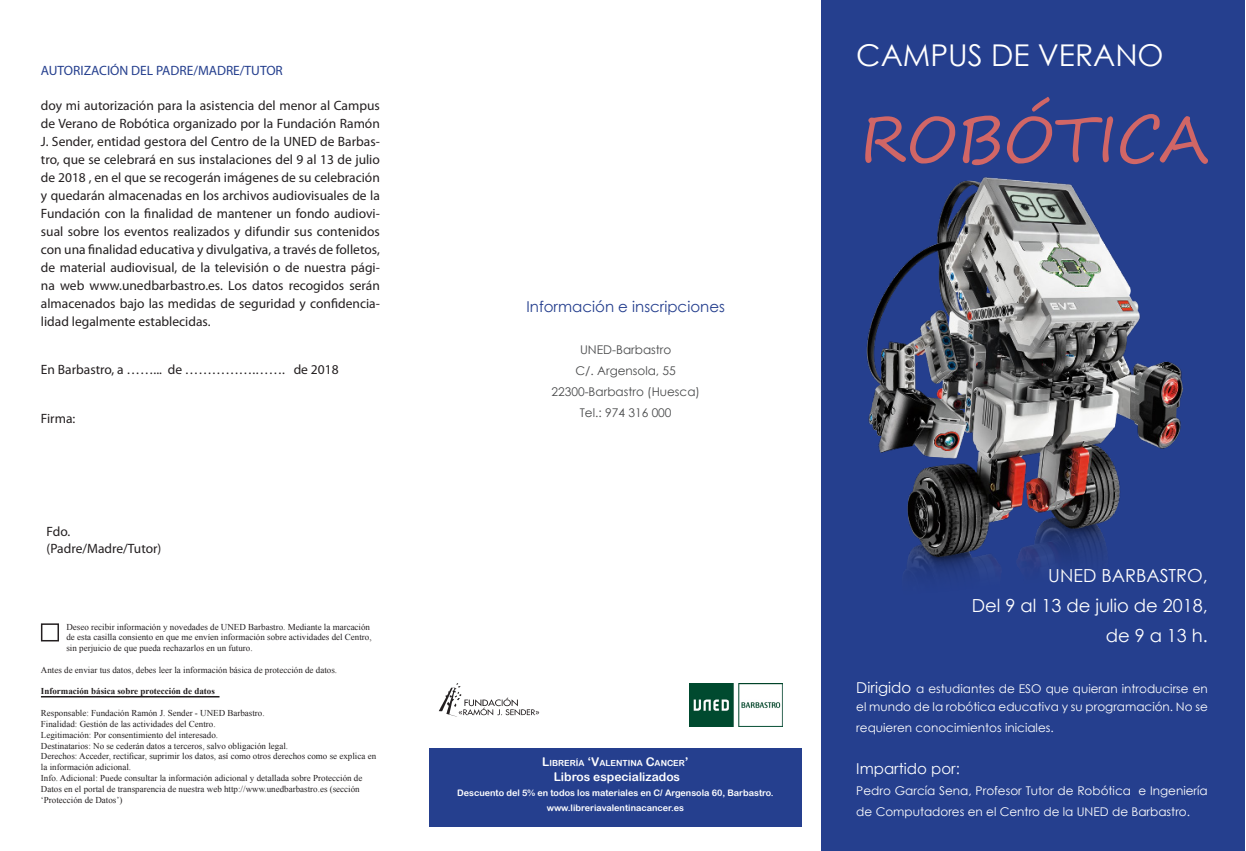
<style>
.page{position:relative;width:1246px;height:851px;background:#fff}
.page>*{position:absolute;margin:0;border:0;box-sizing:border-box;transform-origin:0 0}
.t1{font:63px "Segoe Print";color:#d16666}
.t2{font:30px "Century Gothic";color:#fff}
.t3{font:18px "Century Gothic";color:#fff}
.Body_Text{font:15px "Century Gothic";color:#253f8e}
.t4{font:15px "Century Gothic";color:#fff}
.t5{font:13.5px/18px "Myriad Pro";color:#231f20;text-align:justify}
.t6{font:13.5px "Myriad Pro";color:#253f8e}
.t7{font:12px/18px "Century Gothic";color:#fff}
.Body_Text-2{font:12px "Century Gothic";color:#494a4b}
.t8{font:12px "Arial Rounded MT Bold";color:#fff}
.t9{font:9px/10.8px "Times New Roman";color:#231f20}
.t10{font:9px/15px "Arial Rounded MT Bold";color:#fff;text-align:center}
.t11{font:700 9px "Times New Roman";color:#231f20}
.t12{font:8.4px "Arial Rounded MT Bold";color:#fff}
.s1{font-size:12px}
.s2{font-size:15px}
</style>
<div class="page">
<div style="left:822px;top:0;width:423px;height:850px;background:#253f8e"></div>
<img style="left:439px;top:683px;width:101px;height:34px">
<img style="left:689px;top:683px;width:93px;height:43px">
<div style="left:429px;top:748px;width:373px;height:78px;background:#253f8e"></div>
<img style="left:866px;top:177px;width:317px;height:400px">
<div style="left:41px;top:623px;width:18px;height:18px;border:2px solid #231f20"></div>
<hr style="left:41px;top:696px;width:179px;height:1px;background:#231f20">
<p class="t6" style="left:41px;top:62px;width:243px">AUTORIZACIÓN DEL PADRE/MADRE/TUTOR</p>
<p class="t5" style="left:41px;top:96px;width:340px">doy mi autorización para la asistencia del menor al Campus de Verano de Robótica organizado por la Fundación Ramón J. Sender, entidad gestora del Centro de la UNED de Barbas&shy;tro, que se celebrará en sus instalaciones del 9 al 13 de julio de 2018 , en el que se recogerán imágenes de su celebración y quedarán almacenadas en los archivos audiovisuales de la Fundación con la finalidad de mantener un fondo audiovi&shy;sual sobre los eventos realizados y difundir sus contenidos con una finalidad educativa y divulgativa, a través de folletos, de material audiovisual, de la televisión o de nuestra pági&shy;na web www.unedbarbastro.es. Los datos recogidos serán almacenados bajo las medidas de seguridad y confidencia&shy;lidad legalmente establecidas.</p>
<p class="t5" style="left:41px;top:360px;width:299px">En Barbastro, a ……... de …………….……. de 2018</p>
<p class="t5" style="left:41px;top:409px;width:36px">Firma:</p>
<p class="t5" style="left:47px;top:522px;width:25px">Fdo.</p>
<p class="t5" style="left:47px;top:539px;width:116px">(Padre/Madre/Tutor)</p>
<p class="t9" style="left:66px;top:621px;width:307px">Deseo recibir información y novedades de UNED Barbastro. Mediante la marcación de esta casilla consiento en que me envíen información sobre actividades del Centro, sin perjuicio de que pueda rechazarlos en un futuro.</p>
<p class="t9" style="left:41px;top:664px;width:298px">Antes de enviar tus datos, debes leer la información básica de protección de datos.</p>
<p class="t11" style="left:41px;top:685px;width:175px">Información básica sobre protección de datos</p>
<p class="t9" style="left:41px;top:707px;width:225px">Responsable: Fundación Ramón J. Sender - UNED Barbastro.</p>
<p class="t9" style="left:41px;top:718px;width:176px">Finalidad: Gestión de las actividades del Centro.</p>
<p class="t9" style="left:41px;top:729px;width:179px">Legitimación: Por consentimiento del interesado.</p>
<p class="t9" style="left:41px;top:739px;width:249px">Destinatarios: No se cederán datos a terceros, salvo obligación legal.</p>
<p class="t9" style="left:41px;top:750px;width:337px">Derechos: Acceder, rectificar, suprimir los datos, así como otros derechos como se explica en la información adicional.</p>
<p class="t9" style="left:41px;top:772px;width:323px">Info. Adicional: Puede consultar la información adicional y detallada sobre Protección de<br>Datos en el portal de transparencia de nuestra web http://www.unedbarbastro.es (sección ‘Protección de Datos’)</p>
<p class="Body_Text" style="left:526px;top:295px;width:200px">Información e inscripciones</p>
<p class="Body_Text-2" style="left:580px;top:341px;width:93px">UNED-Barbastro</p>
<p class="Body_Text-2" style="left:575px;top:362px;width:102px">C/. Argensola, 55</p>
<p class="Body_Text-2" style="left:551px;top:383px;width:150px">22300-Barbastro (Huesca)</p>
<p class="Body_Text-2" style="left:580px;top:404px;width:93px">Tel.: 974 316 000</p>
<p class="t12" style="left:542px;top:758px;width:148px"><span class="s1">L</span>IBRERÍA <span class="s1">‘V</span>ALENTINA <span class="s1">C</span>ANCER<span class="s1">’</span></p>
<p class="t8" style="left:554px;top:769px;width:128px">Libros especializados</p>
<p class="t10" style="left:457px;top:785px;width:318px">Descuento del 5% en todos los materiales en C/ Argensola 60, Barbastro. www.libreriavalentinacancer.es</p>
<p class="t2" style="left:856px;top:34px;width:309px">CAMPUS DE VERANO</p>
<p class="t1" style="left:861px;top:83px;width:350px">ROBÓTICA</p>
<p class="t3" style="left:1048px;top:562px;width:161px">UNED BARBASTRO,</p>
<p class="t3" style="left:972px;top:592px;width:237px">Del 9 al 13 de julio de 2018,</p>
<p class="t3" style="left:1106px;top:622px;width:104px">de 9 a 13 h.</p>
<p class="t7" style="left:856px;top:679px;width:353px"><span class="s2">Dirigido</span> a estudiantes de ESO que quieran introducirse en el mundo de la robótica educativa y su programación. No se</p>
<p class="t7" style="left:856px;top:718px;width:199px">requieren conocimientos iniciales.</p>
<p class="t4" style="left:856px;top:757px;width:105px">Impartido por:</p>
<p class="t7" style="left:856px;top:779px;width:353px;line-height:21px">Pedro García Sena, Profesor Tutor de Robótica e Ingeniería de Computadores en el Centro de la UNED de Barbastro.</p>
</div>
